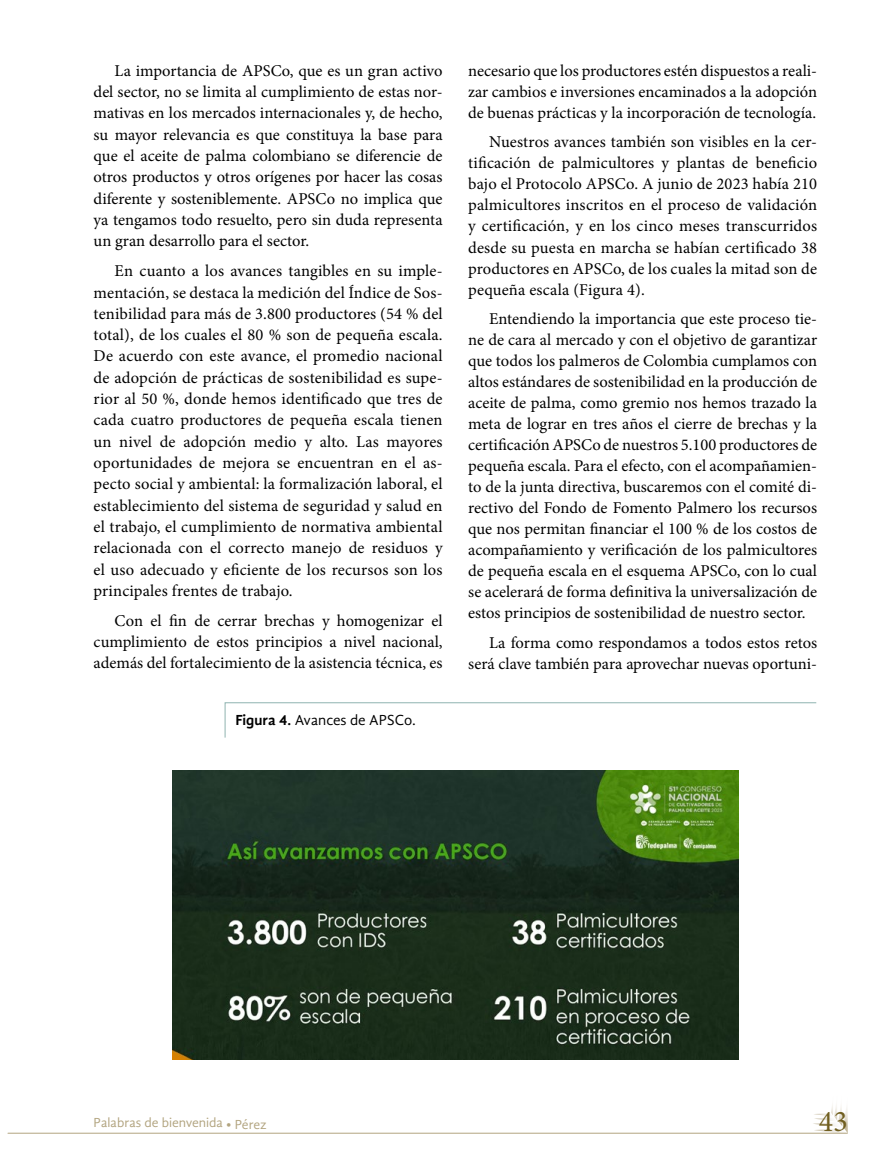
<style>
.page{position:relative;width:881px;height:1166px;background:#fff}
.page>*{position:absolute;margin:0;border:0;box-sizing:border-box;transform-origin:0 0}
.t1{font:30px "Minion Pro";color:#715f20}
.t2{font:16.5px/21.3px "Minion Pro";color:#000;text-align:justify}
.t3{font:15px "Gandhi Sans";color:#000}
.t4{font:13.5px "Gandhi Sans";color:#b2a47f}
.s1{font-weight:700}
</style>
<div class="page">
<svg style="left:813px;top:1105px;width:34px;height:27px"></svg>
<hr style="left:8px;top:1132px;width:839px;height:1px;background:#b2a47f">
<svg style="left:224px;top:702px;width:592px;height:36px"></svg>
<img style="left:173px;top:770px;width:564px;height:289px">
<p class="t2" style="left:94px;top:60px;width:350px;text-indent:21px">La importancia de APSCo, que es un gran activo del sector, no se limita al cumplimiento de estas nor&shy;mativas en los mercados internacionales y, de hecho, su mayor relevancia es que constituya la base para que el aceite de palma colombiano se diferencie de otros productos y otros orígenes por hacer las cosas diferente y sosteniblemente. APSCo no implica que ya tengamos todo resuelto, pero sin duda representa un gran desarrollo para el sector.</p>
<p class="t2" style="left:94px;top:260px;width:350px;text-indent:21px">En cuanto a los avances tangibles en su imple&shy;mentación, se destaca la medición del Índice de Sos&shy;tenibilidad para más de 3.800 productores (54 % del total), de los cuales el 80 % son de pequeña escala.<br>De acuerdo con este avance, el promedio nacional de adopción de prácticas de sostenibilidad es supe&shy;rior al 50 %, donde hemos identificado que tres de cada cuatro productores de pequeña escala tienen un nivel de adopción medio y alto. Las mayores oportunidades de mejora se encuentran en el as&shy;pecto social y ambiental: la formalización laboral, el establecimiento del sistema de seguridad y salud en el trabajo, el cumplimiento de normativa ambiental relacionada con el correcto manejo de residuos y el uso adecuado y eficiente de los recursos son los principales frentes de trabajo.</p>
<p class="t2" style="left:94px;top:609px;width:350px;text-indent:21px">Con el fin de cerrar brechas y homogenizar el cumplimiento de estos principios a nivel nacional, además del fortalecimiento de la asistencia técnica, es</p>
<p class="t3" style="left:235px;top:711px;width:182px"><span class="s1">Figura 4.</span> Avances de APSCo.</p>
<p class="t2" style="left:468px;top:60px;width:350px">necesario que los productores estén dispuestos a reali&shy;zar cambios e inversiones encaminados a la adopción de buenas prácticas y la incorporación de tecnología.</p>
<p class="t2" style="left:468px;top:132px;width:350px;text-indent:21px">Nuestros avances también son visibles en la cer&shy;tificación de palmicultores y plantas de beneficio bajo el Protocolo APSCo. A junio de 2023 había 210 palmicultores inscritos en el proceso de validación y certificación, y en los cinco meses transcurridos desde su puesta en marcha se habían certificado 38 productores en APSCo, de los cuales la mitad son de pequeña escala (Figura 4).</p>
<p class="t2" style="left:468px;top:308px;width:350px;text-indent:21px">Entendiendo la importancia que este proceso tie&shy;ne de cara al mercado y con el objetivo de garantizar que todos los palmeros de Colombia cumplamos con altos estándares de sostenibilidad en la producción de aceite de palma, como gremio nos hemos trazado la meta de lograr en tres años el cierre de brechas y la certificación APSCo de nuestros 5.100 productores de pequeña escala. Para el efecto, con el acompañamien&shy;to de la junta directiva, buscaremos con el comité di&shy;rectivo del Fondo de Fomento Palmero los recursos que nos permitan financiar el 100 % de los costos de acompañamiento y verificación de los palmicultores de pequeña escala en el esquema APSCo, con lo cual se acelerará de forma definitiva la universalización de estos principios de sostenibilidad de nuestro sector.</p>
<p class="t2" style="left:468px;top:632px;width:350px;text-align:right">La forma como respondamos a todos estos retos será clave también para aprovechar nuevas oportuni-</p>
<p class="t4" style="left:94px;top:1114px;width:174px">Palabras de bienvenida • Pérez</p>
<h1 class="t1" style="left:818px;top:1100px;width:30px">43</h1>
</div>
